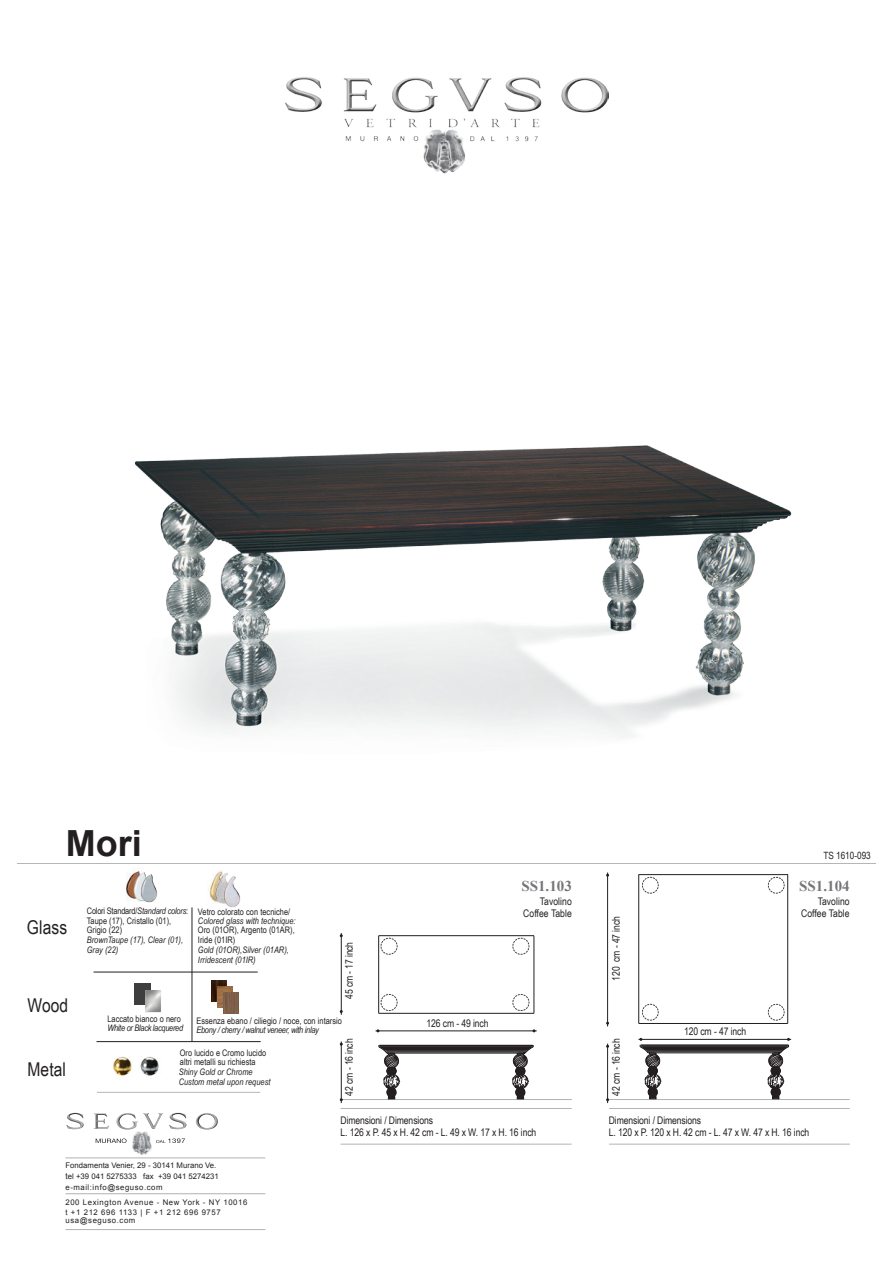
<style>
.page{position:relative;width:893px;height:1263px;background:#fff}
.page>*{position:absolute;margin:0;border:0;box-sizing:border-box;transform-origin:0 0}
.t1{font:700 36px "Arial";color:#231f20}
.t2{font:19.05px "Arial Narrow";letter-spacing:.005em;color:#231f20}
.t3{font:700 15px "Times New Roman";color:#757679}
.t4{font:10.5px "Arial Narrow";letter-spacing:-.01em;color:#231f20}
.t5{font:10.05px "Arial Narrow";color:#231f20}
.t6{font:9px/9.8px "Arial Narrow";letter-spacing:.005em;color:#231f20}
.t7{font:italic 9px/9.8px "Arial Narrow";letter-spacing:.005em;color:#231f20}
.t8{font:italic 9px "Arial Narrow";letter-spacing:-.03em;color:#231f20}
.t9{font:7.8px/11.1px "Arial";color:#231f20}
.t10{font:7.8px/10.1px "Arial";letter-spacing:.07em;color:#231f20}
.s1{font-style:italic}
.s2{font-size:8.4px}
</style>
<div class="page">
<hr style="left:17px;top:863px;width:859px;height:1px;background:#939598">
<img style="left:72px;top:1113px;width:139px;height:17px">
<img style="left:143px;top:1113px;width:20px;height:16px">
<img style="left:94px;top:1113px;width:15px;height:16px">
<img style="left:116px;top:1113px;width:22px;height:16px">
<img style="left:66px;top:1113px;width:18px;height:16px">
<img style="left:169px;top:1113px;width:17px;height:16px">
<img style="left:196px;top:1113px;width:22px;height:16px">
<svg style="left:96px;top:1138px;width:31px;height:5px"></svg>
<svg style="left:157px;top:1138px;width:28px;height:5px"></svg>
<img style="left:132px;top:1132px;width:20px;height:22px">
<hr style="left:65px;top:1193px;width:200px;height:1px;background:#939598">
<hr style="left:65px;top:1229px;width:200px;height:1px;background:#939598">
<hr style="left:65px;top:1158px;width:200px;height:1px;background:#939598">
<img style="left:285px;top:77px;width:323px;height:97px">
<hr style="left:97px;top:1092px;width:163px;height:1px;background:#939598">
<img style="left:209px;top:876px;width:6px;height:26px">
<img style="left:126px;top:880px;width:3px;height:18px">
<img style="left:129px;top:872px;width:7px;height:28px">
<img style="left:136px;top:871px;width:21px;height:32px">
<img style="left:215px;top:875px;width:1px;height:27px">
<img style="left:135px;top:983px;width:15px;height:21px">
<img style="left:212px;top:980px;width:15px;height:21px">
<img style="left:218px;top:986px;width:15px;height:21px">
<img style="left:224px;top:992px;width:15px;height:21px">
<div style="left:145px;top:990px;width:16px;height:23px;background:#231f20;opacity:.5"></div>
<img style="left:216px;top:871px;width:25px;height:37px">
<img style="left:113px;top:1056px;width:46px;height:20px">
<hr style="left:94px;top:972px;width:164px;height:1px;background:#231f20">
<hr style="left:97px;top:1041px;width:164px;height:1px;background:#231f20">
<hr style="left:192px;top:907px;width:1px;height:135px;background:#231f20">
<img style="left:135px;top:445px;width:657px;height:293px">
<hr style="left:639px;top:1023px;width:149px;height:1px;background:#231f20">
<hr style="left:787px;top:874px;width:1px;height:149px;background:#231f20">
<hr style="left:638px;top:874px;width:1px;height:149px;background:#231f20">
<hr style="left:639px;top:874px;width:149px;height:1px;background:#231f20">
<svg style="left:642px;top:1004px;width:17px;height:17px"></svg>
<svg style="left:768px;top:1004px;width:16px;height:17px"></svg>
<svg style="left:642px;top:877px;width:17px;height:17px"></svg>
<svg style="left:768px;top:877px;width:16px;height:17px"></svg>
<hr style="left:379px;top:1013px;width:155px;height:1px;background:#231f20">
<hr style="left:534px;top:936px;width:1px;height:77px;background:#231f20">
<hr style="left:378px;top:936px;width:1px;height:77px;background:#231f20">
<hr style="left:379px;top:935px;width:155px;height:1px;background:#231f20">
<svg style="left:380px;top:938px;width:17px;height:17px"></svg>
<svg style="left:512px;top:938px;width:17px;height:17px"></svg>
<svg style="left:380px;top:994px;width:17px;height:17px"></svg>
<svg style="left:512px;top:994px;width:17px;height:17px"></svg>
<svg style="left:378px;top:1045px;width:156px;height:54px"></svg>
<hr style="left:341px;top:1099px;width:231px;height:1px;background:#939598">
<hr style="left:341px;top:933px;width:1px;height:82px;background:#231f20">
<hr style="left:341px;top:1041px;width:1px;height:62px;background:#231f20">
<hr style="left:376px;top:1030px;width:161px;height:1px;background:#231f20">
<hr style="left:341px;top:1144px;width:231px;height:1px;background:#939598">
<hr style="left:341px;top:1108px;width:231px;height:1px;background:#939598">
<hr style="left:607px;top:872px;width:1px;height:154px;background:#231f20">
<hr style="left:607px;top:1043px;width:1px;height:60px;background:#231f20">
<hr style="left:638px;top:1039px;width:153px;height:1px;background:#231f20">
<svg style="left:639px;top:1038px;width:151px;height:61px"></svg>
<hr style="left:609px;top:1144px;width:241px;height:1px;background:#939598">
<hr style="left:609px;top:1108px;width:241px;height:1px;background:#939598">
<hr style="left:609px;top:1099px;width:241px;height:1px;background:#939598">
<p class="t1" style="left:66px;top:820px;width:77px">Mori</p>
<h2 class="t2" style="left:27px;top:913px;width:42px">Glass</h2>
<h2 class="t2" style="left:27px;top:991px;width:42px">Wood</h2>
<p class="t6" style="left:87px;top:905px;width:103px">Colori Standard/<span class="s1">Standard colors</span>:<br>Taupe (17), Cristallo (01),<br>Grigio (22)</p>
<p class="t7" style="left:87px;top:935px;width:98px">BrownTaupe (17), Clear (01),<br>Gray (22)</p>
<p class="t6" style="left:198px;top:906px;width:94px">Vetro colorato con tecniche/</p>
<p class="t7" style="left:198px;top:915px;width:99px">Colored glass with technique:</p>
<p class="t6" style="left:198px;top:925px;width:98px">Oro (01OR), Argento (01AR),<br>Iride (01IR)</p>
<p class="t7" style="left:198px;top:945px;width:92px">Gold (01OR),Silver (01AR),<br>Irridescent (01IR)</p>
<p class="t4" style="left:341px;top:999px;width:59px;rotate:-90deg">45 cm - 17 inch</p>
<h2 class="t2" style="left:27px;top:1055px;width:40px">Metal</h2>
<p class="t6" style="left:107px;top:1014px;width:75px">Laccato bianco o nero</p>
<p class="t8" style="left:107px;top:1022px;width:77px">White or Black lacquered</p>
<p class="t7" style="left:179px;top:1067px;width:93px">Shiny Gold or Chrome<br>Custom metal upon request</p>
<p class="t6" style="left:196px;top:1015px;width:147px">Essenza ebano / ciliegio / noce, con intarsio</p>
<p class="t8" style="left:196px;top:1023px;width:124px">Ebony / cherry / walnut veneer, with inlay</p>
<p class="t6" style="left:180px;top:1048px;width:88px;line-height:9px">Oro lucido e Cromo lucido altri metalli su richiesta</p>
<p class="t4" style="left:341px;top:1096px;width:59px;rotate:-90deg">42 cm - 16 inch</p>
<p class="t3" style="left:521px;top:876px;width:52px">SS1.103</p>
<p class="t4" style="left:540px;top:893px;width:33px">Tavolino</p>
<p class="t4" style="left:523px;top:905px;width:50px">Coffee Table</p>
<p class="t4" style="left:426px;top:1015px;width:64px">126 cm - 49 inch</p>
<p class="t9" style="left:65px;top:1159px;width:155px">Fondamenta Venier, 29 - 30141 Murano Ve. <span class="s2">t</span>el +39 041 5275333 fax +39 041 5274231 e-mail:info@seguso.com</p>
<p class="t10" style="left:65px;top:1197px;width:183px">200 Lexington Avenue - New York - NY 10016 t +1 212 696 1133 | F +1 212 696 9757</p>
<p class="t10" style="left:65px;top:1216px;width:71px">usa@seguso.com</p>
<p class="t4" style="left:341px;top:1113px;width:94px">Dimensioni / Dimensions</p>
<p class="t4" style="left:341px;top:1125px;width:197px">L. 126 x P. 45 x H. 42 cm - L. 49 x W. 17 x H. 16 inch</p>
<p class="t4" style="left:608px;top:980px;width:66px;rotate:-90deg">120 cm - 47 inch</p>
<p class="t4" style="left:684px;top:1024px;width:64px">120 cm - 47 inch</p>
<p class="t5" style="left:823px;top:848px;width:49px">TS 1610-093</p>
<p class="t3" style="left:799px;top:876px;width:52px">SS1.104</p>
<p class="t4" style="left:818px;top:893px;width:33px">Tavolino</p>
<p class="t4" style="left:801px;top:905px;width:50px">Coffee Table</p>
<p class="t4" style="left:608px;top:1096px;width:59px;rotate:-90deg">42 cm - 16 inch</p>
<p class="t4" style="left:609px;top:1113px;width:94px">Dimensioni / Dimensions</p>
<p class="t4" style="left:609px;top:1125px;width:202px">L. 120 x P. 120 x H. 42 cm - L. 47 x W. 47 x H. 16 inch</p>
</div>
